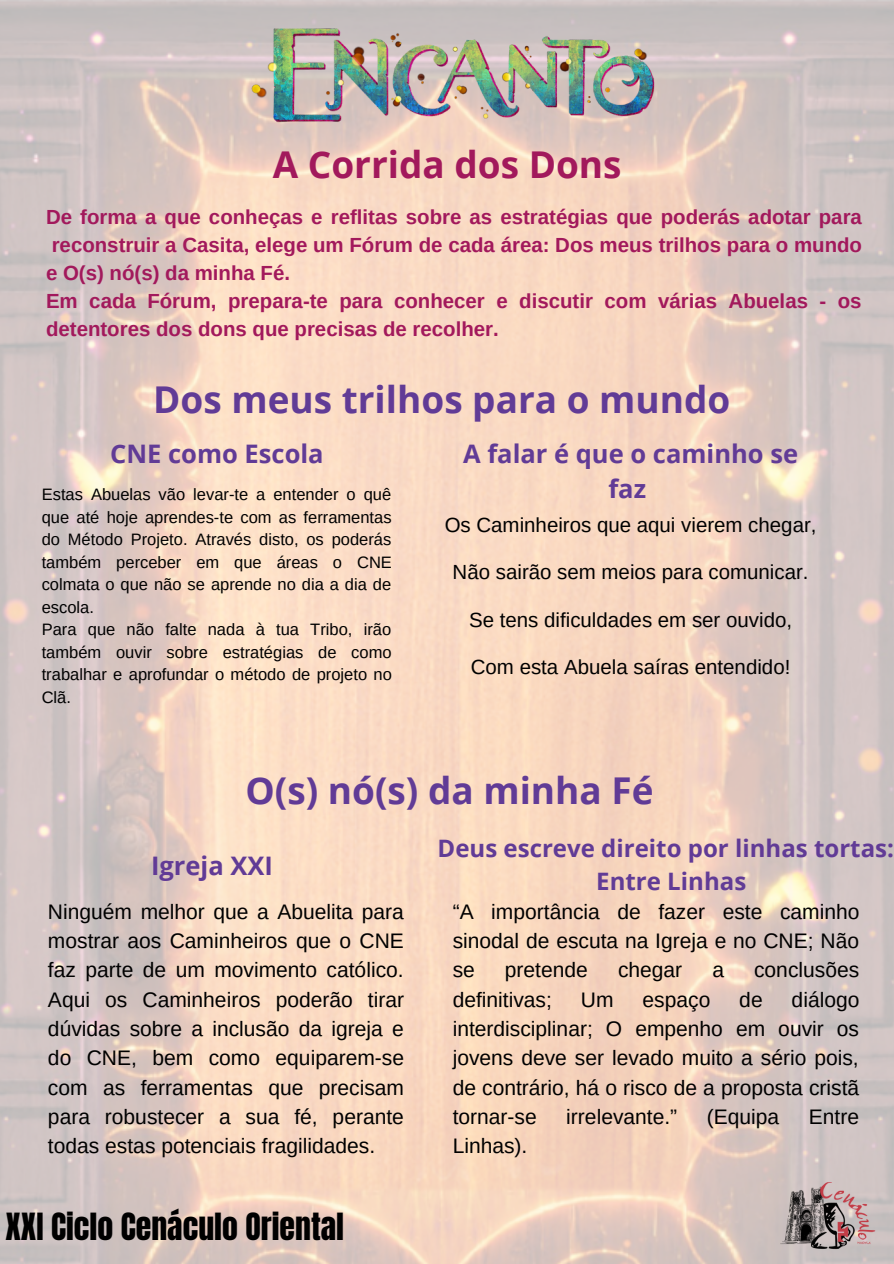
<style>
.page{position:relative;width:894px;height:1264px;background:#fff}
.page>*{position:absolute;margin:0;border:0;box-sizing:border-box;transform-origin:0 0}
.t1{font:700 36.9px "Open Sans";color:#613b96}
.t2{font:700 36.9px "Open Sans";color:#a2195c}
.t3{font:31.8px "Anton";color:#000}
.t4{font:700 25.5px/35px "Open Sans";color:#613b96;text-align:center}
.t5{font:700 24px/32.7px "Open Sans";color:#613b96;text-align:center}
.t6{font:21px/29.2px "Arimo";color:#000;text-align:justify}
.t7{font:700 20.4px/28.2px "Arimo";color:#a2195c}
.t8{font:20.4px "Arimo";color:#000}
.t9{font:16.5px/22.5px "Arimo";color:#000}
</style>
<div class="page">
<img style="left:233px;top:27px;width:443px;height:127px">
<img style="left:779px;top:1153px;width:114px;height:110px">
<h1 class="t2" style="left:273px;top:138px;width:350px">A Corrida dos Dons</h1>
<p class="t7" style="left:46px;top:203px;width:817px">De forma a que conheças e reflitas sobre as estratégias que poderás adotar para reconstruir a Casita, elege um Fórum de cada área: Dos meus trilhos para o mundo e O(s) nó(s) da minha Fé.<br>Em cada Fórum, prepara-te para conhecer e discutir com várias Abuelas - os detentores dos dons que precisas de recolher.</p>
<h1 class="t1" style="left:153px;top:373px;width:578px">Dos meus trilhos para o mundo</h1>
<p class="t4" style="left:110px;top:435px;width:215px">CNE como Escola</p>
<p class="t4" style="left:463px;top:435px;width:336px">A falar é que o caminho se faz</p>
<p class="t9" style="left:42px;top:483px;width:351px">Estas Abuelas vão levar-te a entender o quê que até hoje aprendes-te com as ferramentas do Método Projeto. Através disto, os poderás também perceber em que áreas o CNE colmata o que não se aprende no dia a dia de escola.<br>Para que não falte nada à tua Tribo, irão também ouvir sobre estratégias de como trabalhar e aprofundar o método de projeto no Clã.</p>
<p class="t8" style="left:444px;top:513px;width:373px">Os Caminheiros que aqui vierem chegar,</p>
<p class="t8" style="left:452px;top:561px;width:357px">Não sairão sem meios para comunicar.</p>
<p class="t8" style="left:469px;top:608px;width:324px">Se tens dificuldades em ser ouvido,</p>
<p class="t8" style="left:470px;top:655px;width:321px">Com esta Abuela saíras entendido!</p>
<h1 class="t1" style="left:245px;top:764px;width:409px">O(s) nó(s) da minha Fé</h1>
<p class="t4" style="left:151px;top:847px;width:123px">Igreja XXI</p>
<p class="t6" style="left:48px;top:897px;width:357px">Ninguém melhor que a Abuelita para mostrar aos Caminheiros que o CNE faz parte de um movimento católico.<br>Aqui os Caminheiros poderão tirar dúvidas sobre a inclusão da igreja e do CNE, bem como equiparem-se com as ferramentas que precisam para robustecer a sua fé, perante todas estas potenciais fragilidades.</p>
<h2 class="t3" style="left:6px;top:1203px;width:340px">XXI Ciclo Cenáculo Oriental</h2>
<p class="t5" style="left:437px;top:831px;width:458px">Deus escreve direito por linhas tortas:<br>Entre Linhas</p>
<p class="t6" style="left:452px;top:897px;width:408px">“A importância de fazer este caminho sinodal de escuta na Igreja e no CNE; Não se</p>
<p class="t6" style="left:505px;top:955px;width:84px">pretende</p>
<p class="t6" style="left:617px;top:955px;width:66px">chegar</p>
<p class="t6" style="left:712px;top:955px;width:13px">a</p>
<p class="t6" style="left:753px;top:955px;width:107px">conclusões</p>
<p class="t6" style="left:452px;top:984px;width:101px">definitivas;</p>
<p class="t6" style="left:580px;top:984px;width:34px">Um</p>
<p class="t6" style="left:642px;top:984px;width:69px">espaço</p>
<p class="t6" style="left:739px;top:984px;width:25px">de</p>
<p class="t6" style="left:452px;top:984px;width:408px;text-indent:339px">diálogo interdisciplinar; O empenho em ouvir os jovens deve ser levado muito a sério pois, de contrário, há o risco de a proposta cristã tornar-se</p>
<p class="t6" style="left:566px;top:1101px;width:112px">irrelevante.”</p>
<p class="t6" style="left:706px;top:1101px;width:74px">(Equipa</p>
<p class="t6" style="left:808px;top:1101px;width:52px">Entre</p>
<p class="t6" style="left:452px;top:1131px;width:76px">Linhas).</p>
</div>
